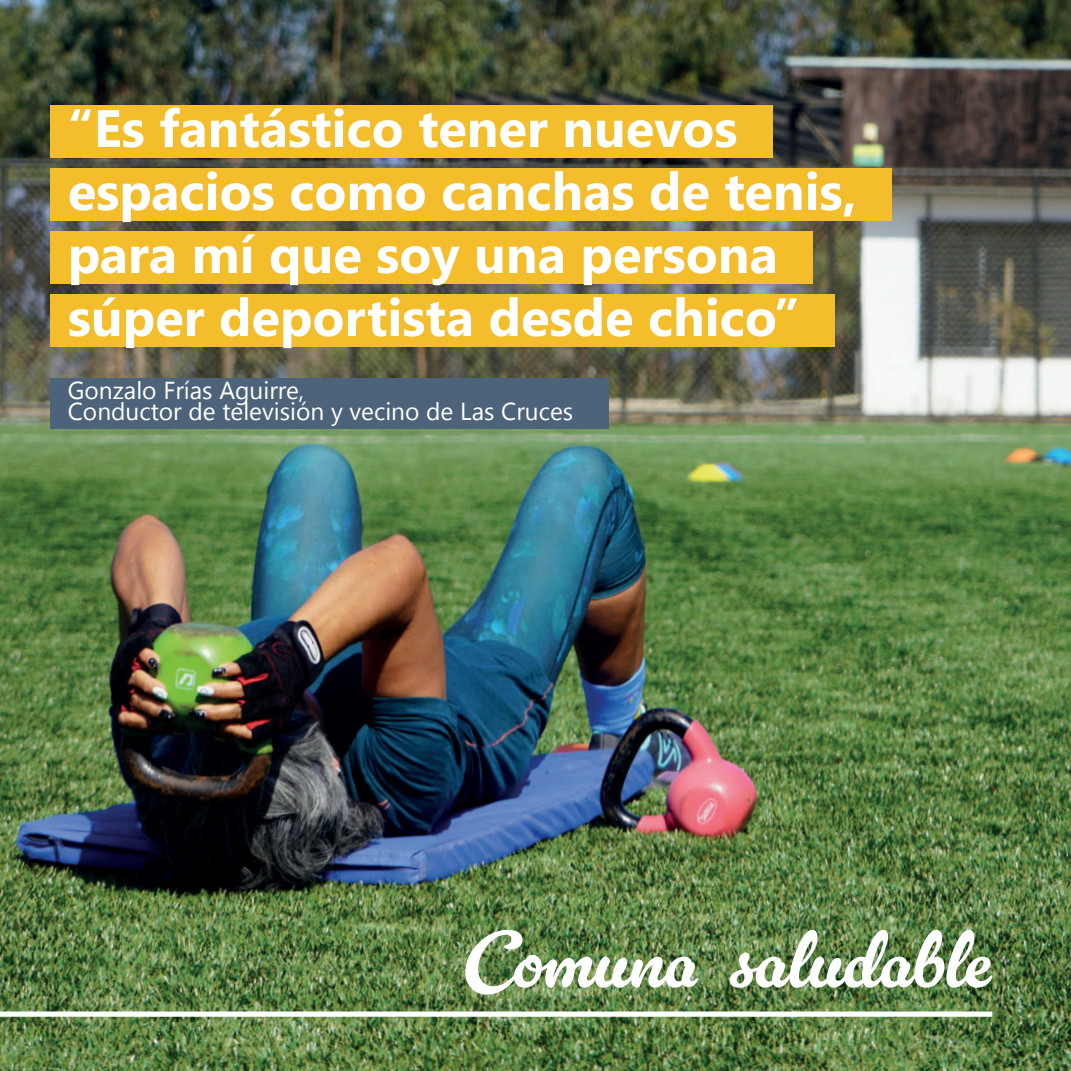
<style>
.page{position:relative;width:1071px;height:1071px;background:#fff}
.page>*{position:absolute;margin:0;border:0;box-sizing:border-box;transform-origin:0 0}
.t1{font:80.5px "Gelato Luxe";color:#fff}
.t2{font:700 52.5px/63px "Nirmala UI";color:#fff}
.t3{font:24.5px/21px "Nirmala UI";color:#fff}
</style>
<div class="page">
<img style="left:0;top:0;width:1071px;height:1071px">
<div style="left:0;top:1012px;width:992px;height:5px;background:#fff"></div>
<div style="left:50px;top:105px;width:722px;height:53px;background:#f3bd2c"></div>
<div style="left:50px;top:168px;width:842px;height:53px;background:#f3bd2c"></div>
<div style="left:50px;top:231px;width:763px;height:53px;background:#f3bd2c"></div>
<div style="left:50px;top:294px;width:785px;height:53px;background:#f3bd2c"></div>
<div style="left:50px;top:378px;width:558px;height:51px;background:#4d637a"></div>
<p class="t2" style="left:68px;top:94px;width:791px">“Es fantástico tener nuevos espacios como canchas de tenis, para mí que soy una persona súper deportista desde chico”</p>
<p class="t3" style="left:68px;top:378px;width:507px">Gonzalo Frías Aguirre,<br>Conductor de televisión y vecino de Las Cruces</p>
<h1 class="t1" style="left:463px;top:913px;width:530px">Comuna saludable</h1>
</div>
